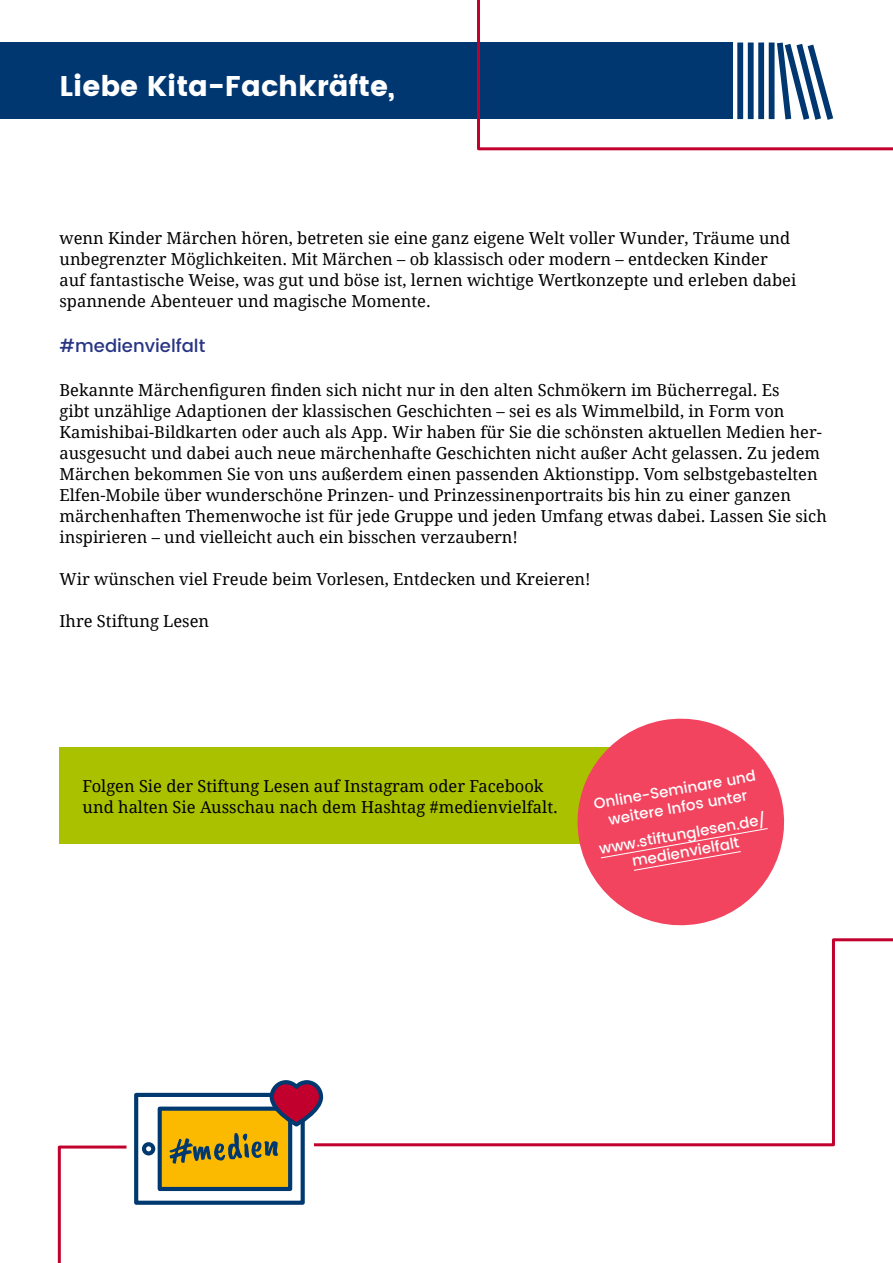
<style>
.page{position:relative;width:893px;height:1263px;background:#fff}
.page>*{position:absolute;margin:0;border:0;box-sizing:border-box;transform-origin:0 0}
.t1{font:700 28.5px "Poppins DE";color:#fff}
.t2{font:500 18px "Poppins DE";color:#283583}
.t3{font:16.5px/21px "Droid Serif";color:#000}
.t4{font:500 15px/18px "Poppins DE";color:#fff;text-align:center}
</style>
<div class="page">
<div style="left:0;top:43px;width:733px;height:76px;background:#003770"></div>
<svg style="left:57px;top:1145px;width:70px;height:118px"></svg>
<svg style="left:325px;top:938px;width:568px;height:209px"></svg>
<svg style="left:475px;top:0;width:418px;height:151px"></svg>
<div style="left:60px;top:748px;width:644px;height:96px;background:#aac100"></div>
<svg style="left:569px;top:718px;width:216px;height:208px;fill:#f2445f"></svg>
<svg style="left:600px;top:828px;width:168px;height:43px;background:#f24b65"></svg>
<div style="left:134px;top:1093px;width:171px;height:112px;background:#fff;border:4px solid #003870"></div>
<div style="left:158px;top:1106px;width:134px;height:85px;background:#fbba00;border:4px solid #003870"></div>
<svg style="left:170px;top:1080px;width:155px;height:84px"></svg>
<svg style="left:142px;top:1142px;width:13px;height:13px"></svg>
<h1 class="t1" style="left:60px;top:70px;width:337px">Liebe Kita-Fachkräfte,</h1>
<p class="t3" style="left:60px;top:227px;width:738px">wenn Kinder Märchen hören, betreten sie eine ganz eigene Welt voller Wunder, Träume und unbegrenzter Möglichkeiten. Mit Märchen – ob klassisch oder modern – entdecken Kinder auf fantastische Weise, was gut und böse ist, lernen wichtige Wertkonzepte und erleben dabei spannende Abenteuer und magische Momente.</p>
<p class="t2" style="left:60px;top:332px;width:147px">#medienvielfalt</p>
<p class="t3" style="left:60px;top:379px;width:769px">Bekannte Märchenfiguren finden sich nicht nur in den alten Schmökern im Bücherregal. Es<br>gibt unzählige Adaptionen der klassischen Geschichten – sei es als Wimmelbild, in Form von Kamishibai-Bildkarten oder auch als App. Wir haben für Sie die schönsten aktuellen Medien her&shy;ausgesucht und dabei auch neue märchenhafte Geschichten nicht außer Acht gelassen. Zu jedem Märchen bekommen Sie von uns außerdem einen passenden Aktionstipp. Vom selbstgebastelten Elfen-Mobile über wunderschöne Prinzen- und Prinzessinenportraits bis hin zu einer ganzen märchenhaften Themenwoche ist für jede Gruppe und jeden Umfang etwas dabei. Lassen Sie sich inspirieren – und vielleicht auch ein bisschen verzaubern!</p>
<p class="t3" style="left:60px;top:568px;width:533px">Wir wünschen viel Freude beim Vorlesen, Entdecken und Kreieren!</p>
<p class="t3" style="left:60px;top:610px;width:151px">Ihre Stiftung Lesen</p>
<p class="t3" style="left:83px;top:775px;width:477px">Folgen Sie der Stiftung Lesen auf Instagram oder Facebook und halten Sie Ausschau nach dem Hashtag #medienvielfalt.</p>
<p class="t4" style="left:592px;top:795px;width:166px;rotate:-10deg">Online-Seminare und weitere Infos unter</p>
<p class="t4" style="left:598px;top:840px;width:171px;rotate:-10deg">www.stiftunglesen.de/ medienvielfalt</p>
</div>
